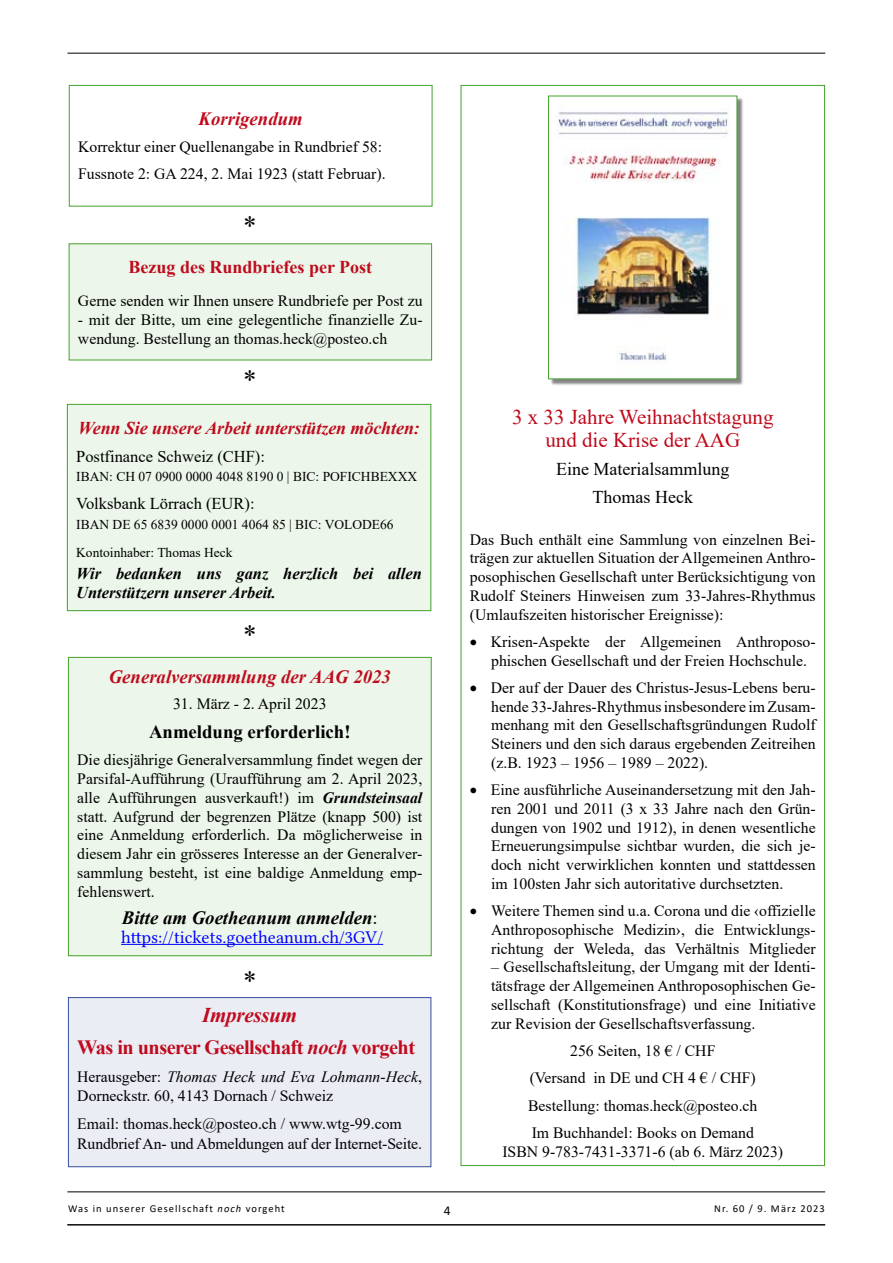
<style>
.page{position:relative;width:893px;height:1263px;background:#fff}
.page>*{position:absolute;margin:0;border:0;box-sizing:border-box;transform-origin:0 0}
.t1{font:27px "Times New Roman";color:#000}
.t2{font:21px/23.1px "Times New Roman";color:#bf0b1d;text-align:center}
.t3{font:italic 700 21px "Times New Roman";letter-spacing:-.01em;color:#bf0b1d}
.t4{font:700 20.25px "Times New Roman";letter-spacing:-.025em;color:#bf0b1d}
.t5{font:italic 700 18.75px "Times New Roman";color:#bf0b1d}
.t6{font:italic 700 18.75px "Times New Roman";color:#000}
.t7{font:700 18.75px "Times New Roman";color:#000}
.t8{font:italic 700 18px "Times New Roman";letter-spacing:-.005em;color:#bf0b1d}
.t9{font:18px "Lin Libertine O";color:#00f}
.t10{font:18px/28.3px "Times New Roman";color:#000;text-align:center}
.t11{font:700 18px "Times New Roman";color:#bf0b1d}
.t12{font:italic 700 16.5px/18.1px "Times New Roman";color:#000}
.t13{font:16.5px "Times New Roman";color:#000}
.t14{font:15.75px/18.8px "Times New Roman";color:#000;text-align:justify}
.t15{font:13.5px/28px "Times New Roman";color:#000}
.t16{font:10.5px "Calibri";letter-spacing:.1em;color:#000}
.s1{font-weight:700;font-style:italic}
.s2{font-weight:400;font-style:normal}
.s3{font-style:italic}
</style>
<div class="page">
<hr style="left:67px;top:1191px;width:758px;height:1px;background:#000">
<hr style="left:67px;top:1224px;width:758px;height:1px;background:#000">
<hr style="left:68px;top:53px;width:757px;height:1px;background:#000">
<div style="left:549px;top:97px;width:196px;height:290px;background:#000;opacity:.48"></div>
<img style="left:550px;top:98px;width:185px;height:279px">
<div style="left:548px;top:96px;width:189px;height:283px;border:1px solid #45a12b"></div>
<div style="left:68px;top:997px;width:363px;height:170px;background:#ebedf5"></div>
<div style="left:68px;top:997px;width:363px;height:170px;border:1px solid #384f9a"></div>
<div style="left:68px;top:657px;width:363px;height:299px;background:#ecf6ea"></div>
<hr style="left:121px;top:944px;width:262px;height:1px;background:#00f">
<div style="left:68px;top:657px;width:364px;height:299px;border:1px solid #45a12b"></div>
<div style="left:67px;top:404px;width:364px;height:207px;background:#ecf6ea"></div>
<div style="left:67px;top:404px;width:364px;height:207px;border:1px solid #45a12b"></div>
<div style="left:69px;top:85px;width:363px;height:122px;border:1px solid #45a12b"></div>
<div style="left:69px;top:244px;width:363px;height:116px;background:#ecf6ea"></div>
<p class="t5" style="left:199px;top:106px;width:106px">Korrigendum</p>
<p class="t14" style="left:78px;top:133px;width:309px;line-height:27.3px">Korrektur einer Quellenangabe in Rundbrief 58:<br>Fussnote 2: GA 224, 2. Mai 1923 (statt Februar).</p>
<h1 class="t1" style="left:243px;top:207px;width:15px">*</h1>
<p class="t11" style="left:129px;top:254px;width:245px">Bezug des Rundbriefes per Post</p>
<p class="t14" style="left:78px;top:291px;width:346px">Gerne senden wir Ihnen unsere Rundbriefe per Post zu</p>
<p class="t14" style="left:78px;top:310px;width:346px">- mit der Bitte, um eine gelegentliche finanzielle Zu&shy;wendung. Bestellung an thomas.heck@posteo.ch</p>
<h1 class="t1" style="left:243px;top:361px;width:15px">*</h1>
<p class="t8" style="left:78px;top:415px;width:343px">Wenn Sie unsere Arbeit unterstützen möchten:</p>
<p class="t13" style="left:76px;top:445px;width:190px">Postfinance Schweiz (CHF):</p>
<p class="t15" style="left:76px;top:462px;width:342px">IBAN: CH 07 0900 0000 4048 8190 0 | BIC: POFICHBEXXX</p>
<p class="t13" style="left:76px;top:492px;width:180px">Volksbank Lörrach (EUR):</p>
<p class="t15" style="left:76px;top:510px;width:319px">IBAN DE 65 6839 0000 0001 4064 85 | BIC: VOLODE66<br>Kontoinhaber: Thomas Heck</p>
<p class="t12" style="left:76px;top:564px;width:347px">Wir bedanken uns ganz herzlich bei allen<br>Unterstützern unserer Arbeit.</p>
<h1 class="t1" style="left:243px;top:615px;width:15px">*</h1>
<p class="t5" style="left:109px;top:664px;width:284px">Generalversammlung der AAG 2023</p>
<p class="t14" style="left:173px;top:694px;width:155px">31. März - 2. April 2023</p>
<p class="t7" style="left:149px;top:718px;width:203px">Anmeldung erforderlich!</p>
<p class="t14" style="left:77px;top:750px;width:347px">Die diesjährige Generalversammlung findet wegen der Parsifal-Aufführung (Uraufführung am 2. April 2023, alle Aufführungen ausverkauft!) im <span class="s1">Grundsteinsaal </span>statt. Aufgrund der begrenzen Plätze (knapp 500) ist eine Anmeldung erforderlich. Da möglicherweise in diesem Jahr ein grösseres Interesse an der Generalver&shy;sammlung besteht, ist eine baldige Anmeldung emp&shy;fehlenswert.</p>
<p class="t6" style="left:122px;top:904px;width:257px">Bitte am Goetheanum anmelden<span class="s2">:</span></p>
<p class="t9" style="left:121px;top:922px;width:264px">https://tickets.goetheanum.ch/3GV/</p>
<h1 class="t1" style="left:243px;top:962px;width:15px">*</h1>
<h2 class="t3" style="left:202px;top:1000px;width:97px">Impressum</h2>
<p class="t4" style="left:77px;top:1032px;width:339px">Was in unserer Gesellschaft <span class="s3">noch</span> vorgeht</p>
<p class="t14" style="left:77px;top:1066px;width:346px;line-height:19.5px">Herausgeber: <span class="s3">Thomas Heck und Eva Lohmann-Heck</span>,<br>Dorneckstr. 60, 4143 Dornach / Schweiz</p>
<p class="t14" style="left:77px;top:1114px;width:346px;line-height:19.5px">Email: thomas.heck@posteo.ch / www.wtg-99.com<br>Rundbrief An- und Abmeldungen auf der Internet-Seite.</p>
<h2 class="t2" style="left:512px;top:404px;width:263px">3 x 33 Jahre Weihnachtstagung und die Krise der AAG</h2>
<p class="t10" style="left:556px;top:454px;width:175px">Eine Materialsammlung<br>Thomas Heck</p>
<p class="t14" style="left:470px;top:529px;width:347px">Das Buch enthält eine Sammlung von einzelnen Bei&shy;trägen zur aktuellen Situation der Allgemeinen Anthro&shy;posophischen Gesellschaft unter Berücksichtigung von Rudolf Steiners Hinweisen zum 33-Jahres-Rhythmus (Umlaufszeiten historischer Ereignisse):</p>
<p class="t14" style="left:491px;top:632px;width:326px;text-indent:-21px">• Krisen-Aspekte der Allgemeinen Anthroposo&shy;phischen Gesellschaft und der Freien Hochschule.</p>
<p class="t14" style="left:491px;top:678px;width:326px;text-indent:-21px">• Der auf der Dauer des Christus-Jesus-Lebens beru&shy;hende 33-Jahres-Rhythmus insbesondere im Zusam&shy;menhang mit den Gesellschaftsgründungen Rudolf Steiners und den sich daraus ergebenden Zeitreihen (z.B. 1923 – 1956 – 1989 – 2022).</p>
<p class="t14" style="left:491px;top:780px;width:326px;text-indent:-21px">• Eine ausführliche Auseinandersetzung mit den Jah&shy;ren 2001 und 2011 (3 x 33 Jahre nach den Grün&shy;dungen von 1902 und 1912), in denen wesentliche Erneuerungsimpulse sichtbar wurden, die sich je&shy;doch nicht verwirklichen konnten und stattdessen im 100sten Jahr sich autoritative durchsetzten.</p>
<p class="t14" style="left:491px;top:901px;width:326px;text-indent:-21px">• Weitere Themen sind u.a. Corona und die ‹offizielle Anthroposophische Medizin›, die Entwicklungs&shy;richtung der Weleda, das Verhältnis Mitglieder</p>
<p class="t14" style="left:491px;top:957px;width:326px">– Gesellschaftsleitung, der Umgang mit der Identi&shy;tätsfrage der Allgemeinen Anthroposophischen Ge&shy;sellschaft (Konstitutionsfrage) und eine Initiative zur Revision der Gesellschaftsverfassung.</p>
<p class="t14" style="left:528px;top:1036px;width:231px;line-height:27.3px;text-align:center">256 Seiten, 18 € / CHF<br>(Versand in DE und CH 4 € / CHF)<br>Bestellung: thomas.heck@posteo.ch<br>Im Buchhandel: Books on Demand</p>
<p class="t14" style="left:502px;top:1141px;width:282px">ISBN 9-783-7431-3371-6 (ab 6. März 2023)</p>
<p class="t16" style="left:68px;top:1201px;width:218px">Was in unserer Gesellschaft <span class="s3">noch</span> vorgeht</p>
<p class="t16" style="left:714px;top:1201px;width:112px">Nr. 60 / 9. März 2023</p>
</div>
